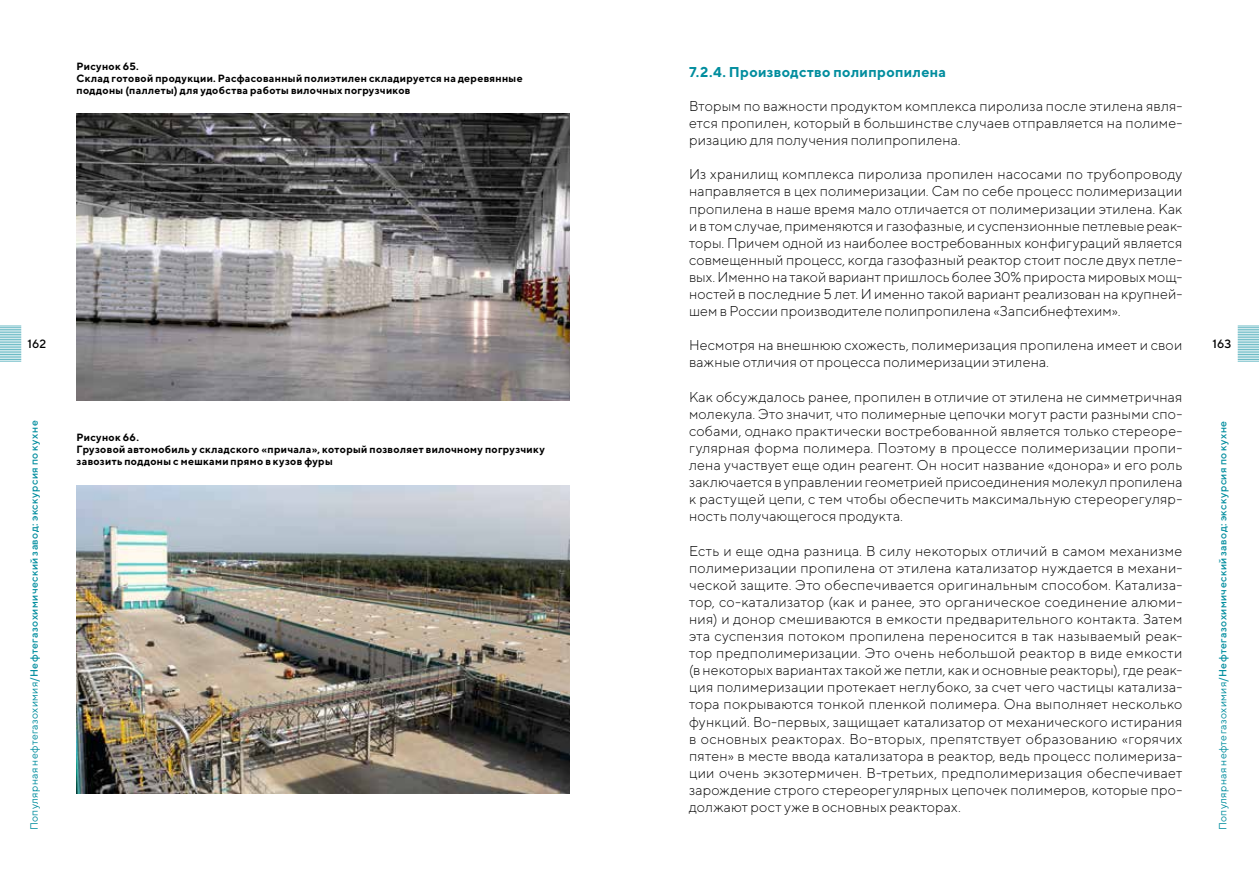
<style>
.page{position:relative;width:1259px;height:893px;background:#fff}
.page>*{position:absolute;margin:0;border:0;box-sizing:border-box;transform-origin:0 0}
.t1{font:300 14.25px/17.1px "TT Norms";letter-spacing:.01em;color:#000;text-align:justify}
.t2{font:700 14.25px "TT Norms";letter-spacing:.025em;color:#008d9e}
.t3{font:500 12px "TT Norms";color:#000}
.t4{font:700 10.5px/12px "TT Norms";letter-spacing:.03em;color:#000}
.t5{font:500 10.5px "TT Norms";letter-spacing:.04em;color:#008d9e}
.s1{font-weight:400}
</style>
<div class="page">
<svg style="left:1237px;top:326px;width:22px;height:36px"></svg>
<svg style="left:0;top:326px;width:21px;height:36px"></svg>
<img style="left:77px;top:114px;width:493px;height:286px">
<img style="left:77px;top:485px;width:493px;height:308px">
<p class="t4" style="left:77px;top:60px;width:447px">Рисунок 65.<br>Склад готовой продукции. Расфасованный полиэтилен складируется на деревянные поддоны (паллеты) для удобства работы вилочных погрузчиков</p>
<p class="t2" style="left:689px;top:63px;width:259px">7.2.4. Производство полипропилена</p>
<p class="t1" style="left:689px;top:97px;width:495px">Вторым по важности продуктом комплекса пиролиза после этилена явля&shy;ется пропилен, который в большинстве случаев отправляется на полиме&shy;ризацию для получения полипропилена.</p>
<p class="t1" style="left:689px;top:165px;width:495px">Из хранилищ комплекса пиролиза пропилен насосами по трубопроводу направляется в цех полимеризации. Сам по себе процесс полимеризации пропилена в наше время мало отличается от полимеризации этилена. Как и в том случае, применяются и газофазные, и суспензионные петлевые реак&shy;торы. Причем одной из наиболее востребованных конфигураций является совмещенный процесс, когда газофазный реактор стоит после двух петле&shy;вых. Именно на такой вариант пришлось более 30% прироста мировых мощ&shy;ностей в последние 5 лет. И именно такой вариант реализован на крупней&shy;шем в России производителе полипропилена «Запсибнефтехим».</p>
<p class="t1" style="left:689px;top:336px;width:495px">Несмотря на внешнюю схожесть, полимеризация пропилена имеет и свои важные отличия от процесса полимеризации этилена.</p>
<p class="t1" style="left:689px;top:388px;width:495px">Как обсуждалось ранее, пропилен в отличие от этилена не симметричная молекула. Это значит, что полимерные цепочки могут расти разными спо&shy;собами, однако практически востребованной является только стереоре&shy;гулярная форма полимера. Поэтому в процессе полимеризации пропи&shy;лена участвует еще один реагент. Он носит название «донора» и его роль заключается в управлении геометрией присоединения молекул пропилена к растущей цепи, с тем чтобы обеспечить максимальную стереорегуляр&shy;ность получающегося продукта.</p>
<p class="t1" style="left:689px;top:542px;width:495px">Есть и еще одна разница. В силу некоторых отличий в самом механизме полимеризации пропилена от этилена катализатор нуждается в механи&shy;ческой защите. Это обеспечивается оригинальным способом. Катализа&shy;тор, со-катализатор (как и ранее, это органическое соединение алюми&shy;ния) и донор смешиваются в емкости предварительного контакта. Затем эта суспензия потоком пропилена переносится в так называемый реак&shy;тор предполимеризации. Это очень небольшой реактор в виде емкости (в некоторых вариантах такой же петли, как и основные реакторы), где реак&shy;ция полимеризации протекает неглубоко, за счет чего частицы катализа&shy;тора покрываются тонкой пленкой полимера. Она выполняет несколько функций. Во-первых, защищает катализатор от механического истирания в основных реакторах. Во-вторых, препятствует образованию «горячих пятен» в месте ввода катализатора в реактор, ведь процесс полимериза&shy;ции очень экзотермичен. В-третьих, предполимеризация обеспечивает зарождение строго стереорегулярных цепочек полимеров, которые про&shy;должают рост уже в основных реакторах.</p>
<p class="t3" style="left:28px;top:337px;width:20px">162</p>
<p class="t3" style="left:1212px;top:337px;width:20px">163</p>
<p class="t5" style="left:28px;top:830px;width:411px;rotate:-90deg"><span class="s1">Популярная нефтегазохимия</span>/Нефтегазохимический завод: экскурсия по кухне</p>
<p class="t5" style="left:1216px;top:830px;width:411px;rotate:-90deg"><span class="s1">Популярная нефтегазохимия</span>/Нефтегазохимический завод: экскурсия по кухне</p>
<p class="t4" style="left:77px;top:431px;width:470px">Рисунок 66.<br>Грузовой автомобиль у складского «причала», который позволяет вилочному погрузчику завозить поддоны с мешками прямо в кузов фуры</p>
</div>
